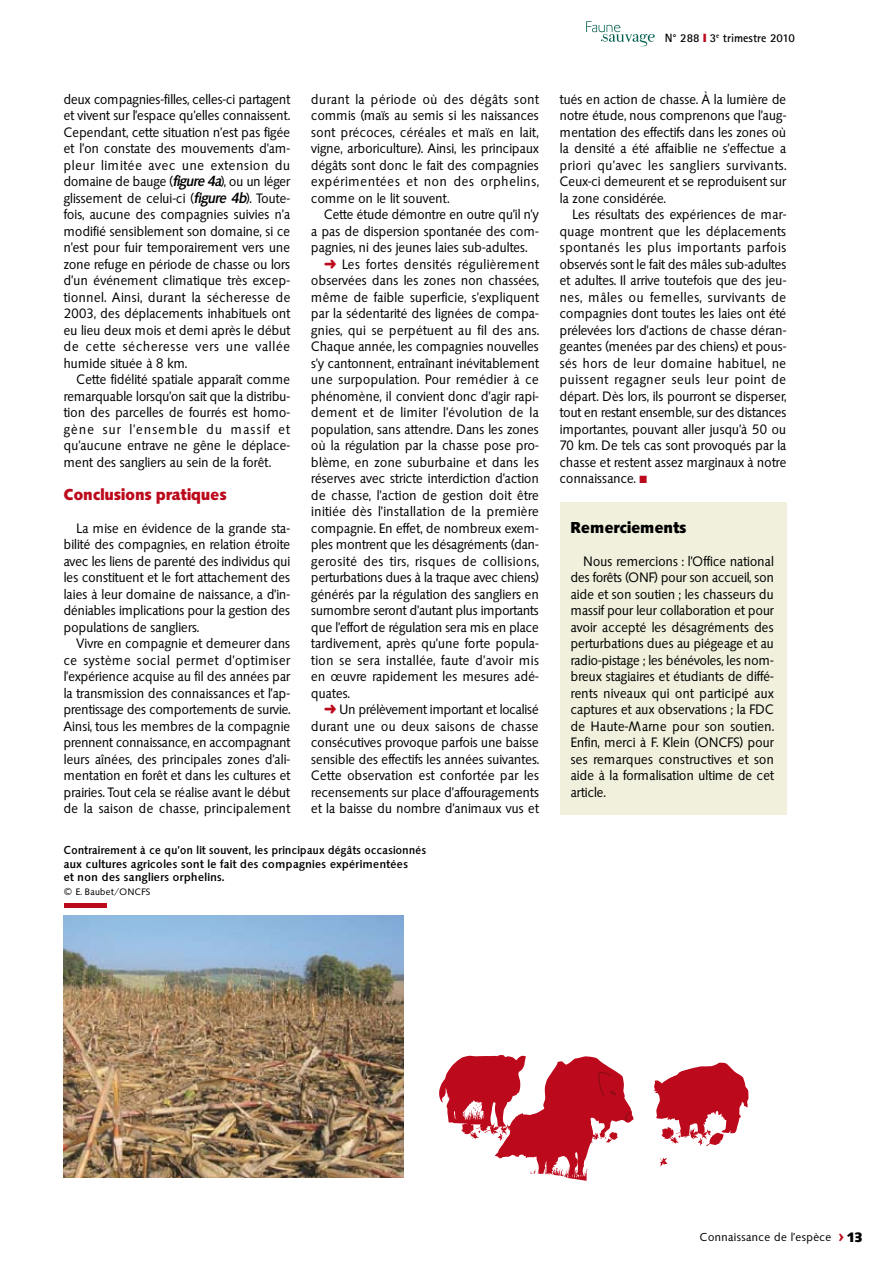
<style>
.page{position:relative;width:893px;height:1263px;background:#fff}
.page>*{position:absolute;margin:0;border:0;box-sizing:border-box;transform-origin:0 0}
.t1{font:700 16.5px "Saxony";letter-spacing:-.02em;color:#bc091b;scale:.95 1}
.t2{font:700 16.5px "Saxony";letter-spacing:-.02em;color:#000;scale:.95 1}
.t3{font:14.25px/16.5px "Saxony";letter-spacing:-.02em;color:#000;text-align:justify;scale:.95 1}
.t4{font:14.25px "Saxony";letter-spacing:.005em;color:#000;scale:.95 1}
.t5{font:14.25px "Saxony";letter-spacing:.01em;color:#000;scale:.95 1}
.t6{font:700 14.25px "Saxony";color:#000;scale:.95 1}
.t7{font:500 12px/13.5px "Saxony";color:#000;scale:.95 1}
.t8{font:12px "Saxony";color:#000}
.t9{font:700 12px "Rotis Sans Serif";color:#000}
.t10{font:9.75px "Saxony";color:#000}
.s1{font-weight:500;font-style:italic}
.s2{color:#bc091b}
.s3{font-weight:700;font-size:18px;color:#bc091b}
</style>
<div class="page">
<svg style="left:586px;top:21px;width:69px;height:25px"></svg>
<div style="left:560px;top:502px;width:227px;height:313px;background:#f1f0dd"></div>
<img style="left:64px;top:916px;width:339px;height:262px">
<hr style="left:64px;top:904px;width:42px;height:4px;background:#bc091b">
<svg style="left:654px;top:1062px;width:94px;height:71px"></svg>
<svg style="left:439px;top:1055px;width:194px;height:106px"></svg>
<img style="left:530px;top:1161px;width:58px;height:20px">
<img style="left:452px;top:1103px;width:49px;height:32px">
<img style="left:658px;top:1117px;width:76px;height:50px">
<img style="left:458px;top:1112px;width:76px;height:33px">
<img style="left:568px;top:1125px;width:52px;height:22px">
<p class="t3" style="left:64px;top:91px;width:240px">deux compagnies-filles, celles-ci partagent et vivent sur l’espace qu’elles connaissent.<br>Cependant, cette situation n’est pas figée et l’on constate des mouvements d’am&shy;pleur limitée avec une extension du domaine de bauge (<span class="s1">figure 4a</span>), ou un léger glissement de celui-ci (<span class="s1">figure 4b</span>). Toute&shy;fois, aucune des compagnies suivies n’a modifié sensiblement son domaine, si ce n’est pour fuir temporairement vers une zone refuge en période de chasse ou lors d’un événement climatique très excep&shy;tionnel. Ainsi, durant la sécheresse de 2003, des déplacements inhabituels ont eu lieu deux mois et demi après le début de cette sécheresse vers une vallée humide située à 8 km.</p>
<p class="t3" style="left:64px;top:371px;width:240px;text-indent:13px">Cette fidélité spatiale apparaît comme remarquable lorsqu’on sait que la distribu&shy;tion des parcelles de fourrés est homo&shy;gène sur l’ensemble du massif et qu’aucune entrave ne gêne le déplace&shy;ment des sangliers au sein de la forêt.</p>
<p class="t1" style="left:64px;top:485px;width:173px">Conclusions pratiques</p>
<p class="t3" style="left:64px;top:520px;width:240px;text-indent:13px">La mise en évidence de la grande sta&shy;bilité des compagnies, en relation étroite avec les liens de parenté des individus qui les constituent et le fort attachement des laies à leur domaine de naissance, a d’in&shy;déniables implications pour la gestion des populations de sangliers.</p>
<p class="t3" style="left:64px;top:635px;width:240px;text-indent:13px">Vivre en compagnie et demeurer dans ce système social permet d’optimiser l’expérience acquise au fil des années par la transmission des connaissances et l’ap&shy;prentissage des comportements de survie.<br>Ainsi, tous les membres de la compagnie prennent connaissance, en accompagnant leurs aînées, des principales zones d’ali&shy;mentation en forêt et dans les cultures et prairies. Tout cela se réalise avant le début de la saison de chasse, principalement</p>
<p class="t3" style="left:311px;top:91px;width:242px">durant la période où des dégâts sont commis (maïs au semis si les naissances sont précoces, céréales et maïs en lait, vigne, arboriculture). Ainsi, les principaux dégâts sont donc le fait des compagnies expérimentées et non des orphelins, comme on le lit souvent.</p>
<p class="t3" style="left:324px;top:206px;width:228px">Cette étude démontre en outre qu’il n’y</p>
<p class="t3" style="left:311px;top:223px;width:241px">a pas de dispersion spontanée des com-</p>
<p class="t3" style="left:311px;top:239px;width:229px">pagnies, ni des jeunes laies sub-adultes.</p>
<p class="t4" style="left:324px;top:256px;width:228px"><span class="s2">➜</span> Les fortes densités régulièrement</p>
<p class="t3" style="left:311px;top:272px;width:241px">observées dans les zones non chassées,</p>
<p class="t3" style="left:311px;top:289px;width:242px">même de faible superficie, s’expliquent</p>
<p class="t3" style="left:311px;top:305px;width:241px">par la sédentarité des lignées de compa-</p>
<p class="t3" style="left:311px;top:322px;width:241px">gnies, qui se perpétuent au fil des ans.</p>
<p class="t3" style="left:311px;top:338px;width:241px">Chaque année, les compagnies nouvelles</p>
<p class="t3" style="left:311px;top:355px;width:241px">s’y cantonnent, entraînant inévitablement</p>
<p class="t3" style="left:311px;top:371px;width:241px">une surpopulation. Pour remédier à ce</p>
<p class="t3" style="left:311px;top:388px;width:241px">phénomène, il convient donc d’agir rapi-</p>
<p class="t4" style="left:311px;top:404px;width:241px">dement et de limiter l’évolution de la</p>
<p class="t3" style="left:311px;top:421px;width:241px">population, sans attendre. Dans les zones</p>
<p class="t3" style="left:311px;top:437px;width:241px">où la régulation par la chasse pose pro-</p>
<p class="t3" style="left:311px;top:454px;width:242px">blème, en zone suburbaine et dans les</p>
<p class="t3" style="left:311px;top:470px;width:241px">réserves avec stricte interdiction d’action</p>
<p class="t3" style="left:311px;top:487px;width:241px">de chasse, l’action de gestion doit être</p>
<p class="t4" style="left:311px;top:503px;width:241px">initiée dès l’installation de la première</p>
<p class="t3" style="left:311px;top:520px;width:241px">compagnie. En effet, de nombreux exem-</p>
<p class="t3" style="left:311px;top:536px;width:241px">ples montrent que les désagréments (dan-</p>
<p class="t5" style="left:311px;top:553px;width:242px">gerosité des tirs, risques de collisions,</p>
<p class="t3" style="left:311px;top:569px;width:241px">perturbations dues à la traque avec chiens)</p>
<p class="t3" style="left:311px;top:586px;width:241px">générés par la régulation des sangliers en</p>
<p class="t3" style="left:311px;top:602px;width:241px">surnombre seront d’autant plus importants</p>
<p class="t3" style="left:311px;top:619px;width:241px">que l’effort de régulation sera mis en place</p>
<p class="t3" style="left:311px;top:635px;width:241px">tardivement, après qu’une forte popula-</p>
<p class="t4" style="left:311px;top:652px;width:241px">tion se sera installée, faute d’avoir mis</p>
<p class="t3" style="left:311px;top:668px;width:241px">en œuvre rapidement les mesures adé-</p>
<p class="t3" style="left:311px;top:685px;width:42px">quates.</p>
<p class="t3" style="left:324px;top:701px;width:228px"><span class="s2">➜</span> Un prélèvement important et localisé</p>
<p class="t3" style="left:311px;top:718px;width:241px">durant une ou deux saisons de chasse</p>
<p class="t3" style="left:311px;top:734px;width:242px">consécutives provoque parfois une baisse</p>
<p class="t3" style="left:311px;top:751px;width:241px">sensible des effectifs les années suivantes.</p>
<p class="t3" style="left:311px;top:767px;width:241px">Cette observation est confortée par les</p>
<p class="t3" style="left:311px;top:784px;width:242px">recensements sur place d’affouragements</p>
<p class="t3" style="left:311px;top:800px;width:241px">et la baisse du nombre d’animaux vus et</p>
<p class="t7" style="left:64px;top:843px;width:383px">Contrairement à ce qu’on lit souvent, les principaux dégâts occasionnés aux cultures agricoles sont le fait des compagnies expérimentées<br>et non des sangliers orphelins.</p>
<p class="t10" style="left:64px;top:886px;width:88px">© E. Baubet/ONCFS</p>
<p class="t9" style="left:665px;top:30px;width:132px">N° 288 <span class="s2">❙</span> 3<sup>e</sup> trimestre 2010</p>
<p class="t3" style="left:560px;top:91px;width:240px">tués en action de chasse. À la lumière de notre étude, nous comprenons que l’aug&shy;mentation des effectifs dans les zones où la densité a été affaiblie ne s’effectue a priori qu’avec les sangliers survivants.<br>Ceux-ci demeurent et se reproduisent sur la zone considérée.</p>
<p class="t3" style="left:560px;top:206px;width:240px;text-indent:13px">Les résultats des expériences de mar&shy;quage montrent que les déplacements spontanés les plus importants parfois observés sont le fait des mâles sub-adultes et adultes. Il arrive toutefois que des jeu&shy;nes, mâles ou femelles, survivants de compagnies dont toutes les laies ont été prélevées lors d’actions de chasse déran&shy;geantes (menées par des chiens) et pous&shy;sés hors de leur domaine habituel, ne puissent regagner seuls leur point de départ. Dès lors, ils pourront se disperser, tout en restant ensemble, sur des distances importantes, pouvant aller jusqu’à 50 ou 70 km. De tels cas sont provoqués par la chasse et restent assez marginaux à notre connaissance. <span class="s2">■</span></p>
<p class="t2" style="left:571px;top:518px;width:124px">Remerciements</p>
<p class="t3" style="left:571px;top:553px;width:216px;text-indent:13px">Nous remercions : l’Office national des forêts (ONF) pour son accueil, son aide et son soutien ; les chasseurs du massif pour leur collaboration et pour avoir accepté les désagréments des perturbations dues au piégeage et au radio-pistage ; les bénévoles, les nom&shy;breux stagiaires et étudiants de diffé&shy;rents niveaux qui ont participé aux captures et aux observations ; la FDC de Haute-Marne pour son soutien.<br>Enfin, merci à F. Klein (ONCFS) pour ses remarques constructives et son aide à la formalisation ultime de cet article.</p>
<p class="t8" style="left:700px;top:1230px;width:146px">Connaissance de l’espèce <span class="s3">&gt;</span></p>
<p class="t6" style="left:847px;top:1229px;width:18px">13</p>
</div>
